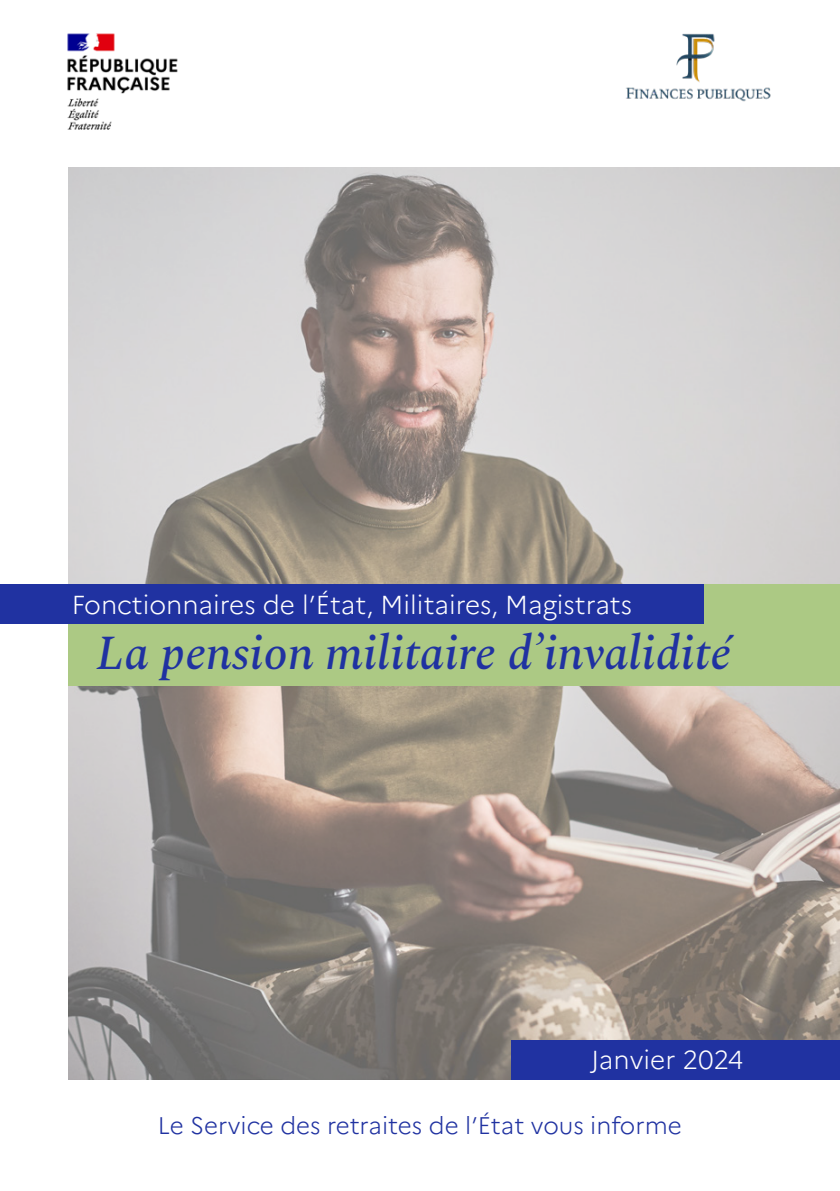
<style>
.page{position:relative;width:840px;height:1191px;background:#fff}
.page>*{position:absolute;margin:0;border:0;box-sizing:border-box;transform-origin:0 0}
.t1{font:italic 500 48px "Spectral";color:#2032a1}
.titre_1e_couverture{font:300 26px "Marianne";color:#fff}
.t2{font:300 24px "Marianne";color:#2032a1}
</style>
<div class="page">
<img style="left:67px;top:33px;width:111px;height:97px">
<img style="left:626px;top:33px;width:145px;height:69px">
<img style="left:68px;top:167px;width:771px;height:912px">
<div style="left:511px;top:1039px;width:328px;height:40px;background:#2032a1"></div>
<div style="left:68px;top:584px;width:771px;height:102px;background:#acc984"></div>
<div style="left:0;top:584px;width:703px;height:40px;background:#2032a1"></div>
<p class="titre_1e_couverture" style="left:72px;top:588px;width:561px">Fonctionnaires de l’État, Militaires, Magistrats</p>
<p class="t1" style="left:96px;top:618px;width:636px">La pension militaire d’invalidité</p>
<p class="titre_1e_couverture" style="left:590px;top:1044px;width:154px">Janvier 2024</p>
<p class="t2" style="left:158px;top:1111px;width:525px">Le Service des retraites de l’État vous informe</p>
</div>
